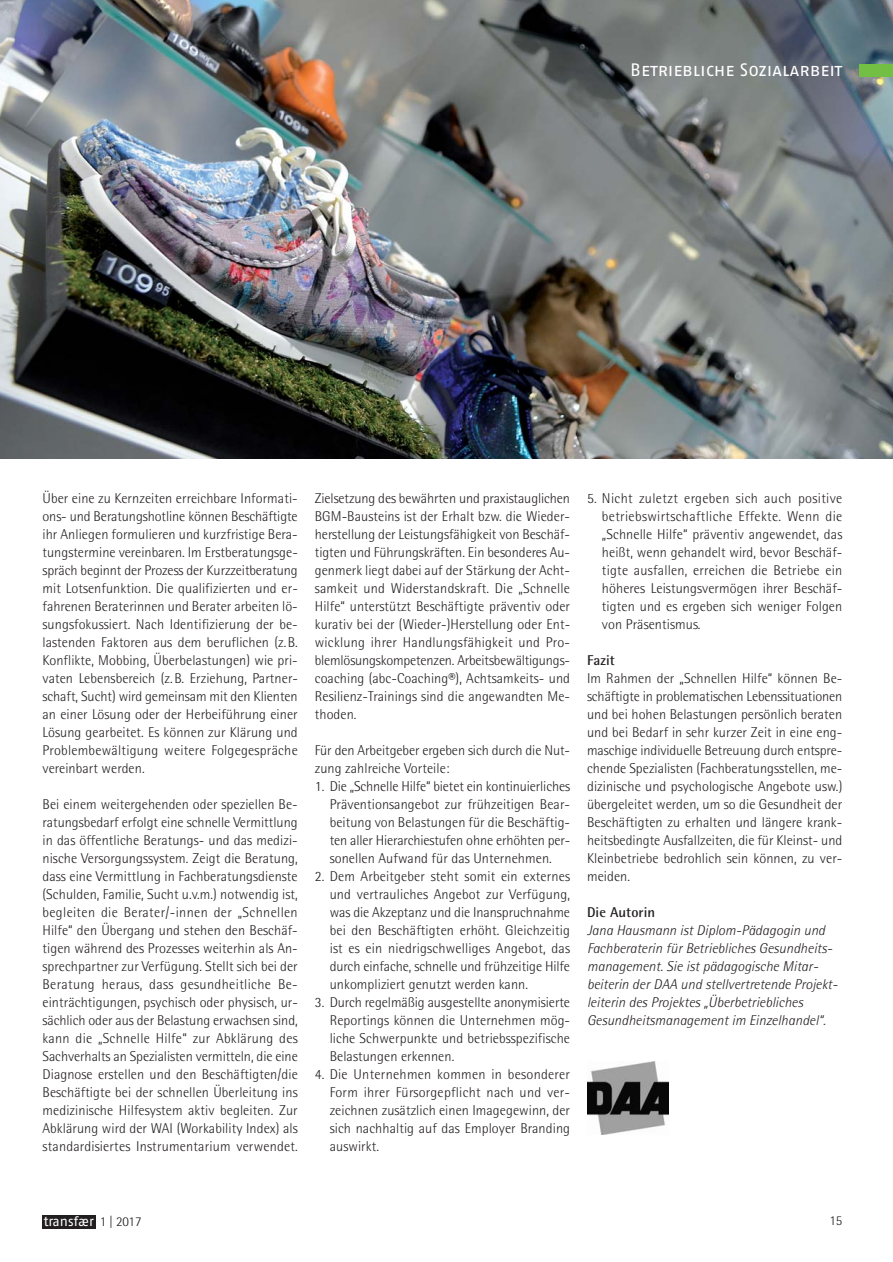
<style>
.page{position:relative;width:893px;height:1262px;background:#fff}
.page>*{position:absolute;margin:0;border:0;box-sizing:border-box;transform-origin:0 0}
.t1{font:18px "Fago No Regular Caps";letter-spacing:-.01em;color:#fff}
.t2{font:300 14.25px/18px "Rotis Semi Sans";letter-spacing:.005em;color:#231f20;text-align:justify}
.t3{font:italic 300 14.25px/18px "Rotis Semi Sans";letter-spacing:.005em;color:#231f20}
.t4{font:700 14.25px "Rotis Semi Sans";letter-spacing:.005em;color:#231f20}
.t5{font:13.5px "Fago No";color:#fff}
.t6{font:300 13.5px "Rotis Semi Sans";color:#231f20}
.s1{font-family:"Rotis Semi Sans";font-weight:300;color:#231f20}
</style>
<div class="page">
<img style="left:0;top:0;width:892px;height:458px">
<div style="left:43px;top:1215px;width:53px;height:13px;background:#231f20"></div>
<div style="left:859px;top:64px;width:33px;height:13px;background:#72bf44"></div>
<img style="left:587px;top:1061px;width:81px;height:73px">
<p class="t1" style="left:630px;top:60px;width:214px">Betriebliche Sozialarbeit</p>
<p class="t2" style="left:43px;top:490px;width:257px">Über eine zu Kernzeiten erreichbare Informati&shy;ons- und Beratungshotline können Beschäftigte ihr Anliegen formulieren und kurzfristige Bera&shy;tungstermine vereinbaren. Im Erstberatungsge&shy;spräch beginnt der Prozess der Kurzzeitberatung mit Lotsenfunktion. Die qualifizierten und er&shy;fahrenen Beraterinnen und Berater arbeiten lö&shy;sungsfokussiert. Nach Identifizierung der be&shy;lastenden Faktoren aus dem beruflichen (z.B.<br>Konflikte, Mobbing, Überbelastungen) wie pri&shy;vaten Lebensbereich (z.B. Erziehung, Partner&shy;schaft, Sucht) wird gemeinsam mit den Klienten an einer Lösung oder der Herbeiführung einer Lösung gearbeitet. Es können zur Klärung und Problembewältigung weitere Folgegespräche vereinbart werden.</p>
<p class="t2" style="left:43px;top:796px;width:257px">Bei einem weitergehenden oder speziellen Be&shy;ratungsbedarf erfolgt eine schnelle Vermittlung in das öffentliche Beratungs- und das medizi&shy;nische Versorgungssystem. Zeigt die Beratung, dass eine Vermittlung in Fachberatungsdienste (Schulden, Familie, Sucht u.v.m.) notwendig ist, begleiten die Berater/-innen der „Schnellen Hilfe“ den Übergang und stehen den Beschäf&shy;tigen während des Prozesses weiterhin als An&shy;sprechpartner zur Verfügung. Stellt sich bei der Beratung heraus, dass gesundheitliche Be - einträchtigungen, psychisch oder physisch, ur&shy;sächlich oder aus der Belastung erwachsen sind, kann die „Schnelle Hilfe“ zur Abklärung des Sachverhalts an Spezialisten vermitteln, die eine Diagnose erstellen und den Beschäftigten/die Beschäftigte bei der schnellen Überleitung ins medizinische Hilfesystem aktiv begleiten. Zur Abklärung wird der WAI (Workability Index) als standardisiertes Instrumentarium verwendet.</p>
<p class="t2" style="left:315px;top:490px;width:257px">Zielsetzung des bewährten und praxistauglichen BGM-Bausteins ist der Erhalt bzw. die Wieder&shy;herstellung der Leistungsfähigkeit von Beschäf&shy;tigten und Führungskräften. Ein besonderes Au&shy;genmerk liegt dabei auf der Stärkung der Acht&shy;samkeit und Widerstandskraft. Die „Schnelle Hilfe“ unterstützt Beschäftigte präventiv oder kurativ bei der (Wieder-)Herstellung oder Ent&shy;wicklung ihrer Handlungsfähigkeit und Pro&shy;blemlösungskompetenzen. Arbeitsbewältigungs - coaching (abc-Coaching®), Achtsamkeits- und Resilienz-Trainings sind die angewandten Me&shy;thoden.</p>
<p class="t2" style="left:315px;top:742px;width:257px">Für den Arbeitgeber ergeben sich durch die Nut&shy;zung zahlreiche Vorteile:</p>
<p class="t2" style="left:330px;top:778px;width:242px;text-indent:-15px">1. Die „Schnelle Hilfe“ bietet ein kontinuierliches Präventionsangebot zur frühzeitigen Bear&shy;beitung von Belastungen für die Beschäftig&shy;ten aller Hierarchiestufen ohne erhöhten per&shy;sonellen Aufwand für das Unternehmen.</p>
<p class="t2" style="left:330px;top:868px;width:242px;text-indent:-15px">2. Dem Arbeitgeber steht somit ein externes und vertrauliches Angebot zur Verfügung, was die Akzeptanz und die Inanspruchnahme bei den Beschäftigten erhöht. Gleichzeitig ist es ein niedrigschwelliges Angebot, das durch einfache, schnelle und frühzeitige Hilfe unkompliziert genutzt werden kann.</p>
<p class="t2" style="left:330px;top:994px;width:242px;text-indent:-15px">3. Durch regelmäßig ausgestellte anonymisierte Reportings können die Unternehmen mög&shy;liche Schwerpunkte und betriebsspezifische Belastungen erkennen.</p>
<p class="t2" style="left:330px;top:1066px;width:242px;text-indent:-15px">4. Die Unternehmen kommen in besonderer Form ihrer Fürsorgepflicht nach und ver&shy;zeichnen zusätzlich einen Imagegewinn, der sich nachhaltig auf das Employer Branding auswirkt.</p>
<p class="t2" style="left:602px;top:490px;width:242px;text-indent:-15px">5. Nicht zuletzt ergeben sich auch positive betriebs wirtschaftliche Effekte. Wenn die „Schnelle Hilfe“ präventiv angewendet, das heißt, wenn gehandelt wird, bevor Beschäf&shy;tigte ausfallen, erreichen die Betriebe ein höhe res Leistungsvermögen ihrer Beschäf&shy;tigten und es ergeben sich weniger Folgen von Präsentismus.</p>
<p class="t4" style="left:587px;top:655px;width:29px">Fazit</p>
<p class="t2" style="left:587px;top:670px;width:257px">Im Rahmen der „Schnellen Hilfe“ können Be&shy;schäftigte in problematischen Lebenssituationen und bei hohen Belastungen persönlich beraten und bei Bedarf in sehr kurzer Zeit in eine eng&shy;maschige individuelle Betreuung durch entspre&shy;chende Spezialisten (Fachberatungsstellen, me&shy;dizinische und psychologische Angebote usw.) übergeleitet werden, um so die Gesundheit der Beschäftigten zu erhalten und längere krank&shy;heitsbedingte Ausfallzeiten, die für Kleinst- und Kleinbetriebe bedrohlich sein können, zu ver&shy;meiden.</p>
<p class="t4" style="left:587px;top:907px;width:69px">Die Autorin</p>
<p class="t3" style="left:587px;top:922px;width:252px">Jana Hausmann ist Diplom-Pädagogin und Fachberaterin für Betriebliches Gesundheits&shy;management. Sie ist pädagogische Mitar - beiterin der DAA und stellvertretende Projekt&shy;leiterin des Projektes „Überbetriebliches Gesundheitsmanagement im Einzelhandel“.</p>
<p class="t5" style="left:44px;top:1216px;width:99px">transfær <span class="s1">1 | 2017</span></p>
<p class="t6" style="left:829px;top:1215px;width:15px">15</p>
</div>
